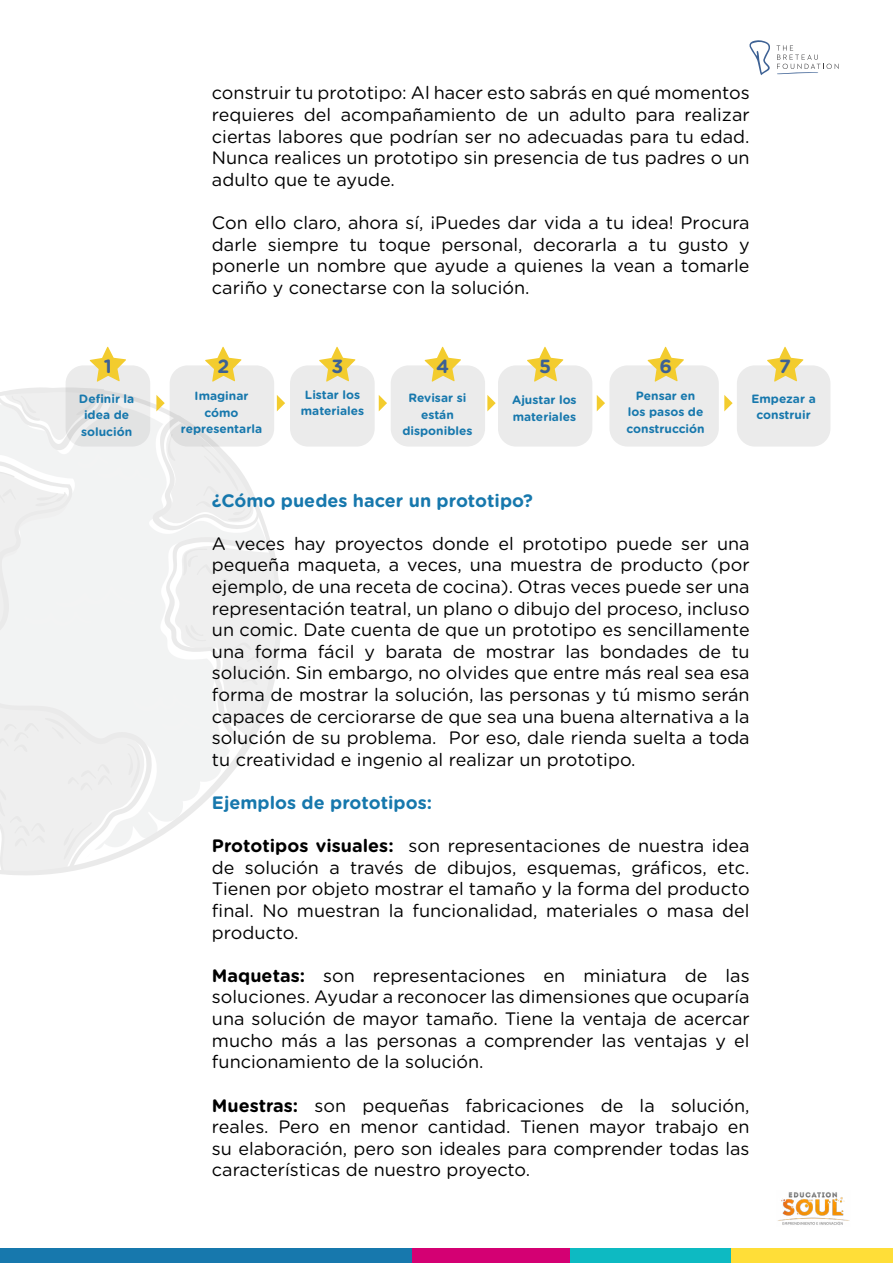
<style>
.page{position:relative;width:893px;height:1263px;background:#fff}
.page>*{position:absolute;margin:0;border:0;box-sizing:border-box;transform-origin:0 0}
.t1{font:700 19.05px "Gotham Rounded";color:#3d6194}
.t2{font:18px/21.6px "Gotham Rounded";color:#000;text-align:justify}
.t3{font:700 18px "Gotham Rounded";color:#1778ad}
.t4{font:700 12px/16.5px "Gotham Rounded";color:#1778ad;text-align:center}
.s1{font-weight:700}
</style>
<div class="page">
<div style="left:290px;top:365px;width:85px;height:82px;background:#ebebeb;border-radius:18px"></div>
<div style="left:391px;top:365px;width:94px;height:82px;background:#ebebeb;border-radius:18px"></div>
<div style="left:498px;top:365px;width:94px;height:82px;background:#ebebeb;border-radius:18px"></div>
<div style="left:609px;top:365px;width:110px;height:82px;background:#ebebeb;border-radius:18px"></div>
<div style="left:737px;top:365px;width:93px;height:82px;background:#ebebeb;border-radius:18px"></div>
<svg style="left:0;top:860px;width:111px;height:15px;fill:#efefef"></svg>
<svg style="left:749px;top:40px;width:90px;height:35px"></svg>
<svg style="left:319px;top:347px;width:37px;height:35px"></svg>
<svg style="left:425px;top:347px;width:36px;height:35px"></svg>
<svg style="left:527px;top:347px;width:36px;height:35px"></svg>
<svg style="left:647px;top:347px;width:37px;height:35px"></svg>
<svg style="left:767px;top:347px;width:36px;height:35px"></svg>
<svg style="left:0;top:347px;width:294px;height:513px"></svg>
<svg style="left:379px;top:395px;width:8px;height:16px"></svg>
<svg style="left:487px;top:395px;width:9px;height:16px"></svg>
<svg style="left:597px;top:395px;width:8px;height:16px"></svg>
<svg style="left:724px;top:395px;width:9px;height:16px"></svg>
<div style="left:0;top:1248px;width:412px;height:15px;background:#1778ad"></div>
<div style="left:412px;top:1248px;width:162px;height:15px;background:#d40073"></div>
<div style="left:570px;top:1248px;width:162px;height:15px;background:#0dbac2"></div>
<div style="left:732px;top:1248px;width:161px;height:15px;background:#ffde38"></div>
<img style="left:778px;top:1192px;width:72px;height:33px">
<p class="t2" style="left:212px;top:81px;width:539px">construir tu prototipo: Al hacer esto sabrás en qué momentos requieres del acompañamiento de un adulto para realizar ciertas labores que podrían ser no adecuadas para tu edad.<br>Nunca realices un prototipo sin presencia de tus padres o un adulto que te ayude.</p>
<p class="t2" style="left:212px;top:211px;width:539px">Con ello claro, ahora sí, ¡Puedes dar vida a tu idea! Procura darle siempre tu toque personal, decorarla a tu gusto y ponerle un nombre que ayude a quienes la vean a tomarle cariño y conectarse con la solución.</p>
<p class="t1" style="left:104px;top:352px;width:10px">1</p>
<p class="t1" style="left:217px;top:352px;width:13px">2</p>
<p class="t1" style="left:331px;top:352px;width:13px">3</p>
<p class="t1" style="left:436px;top:352px;width:15px">4</p>
<p class="t1" style="left:539px;top:352px;width:14px">5</p>
<p class="t1" style="left:659px;top:352px;width:14px">6</p>
<p class="t1" style="left:779px;top:352px;width:13px">7</p>
<p class="t4" style="left:79px;top:390px;width:57px;text-align:left">Definir la idea de solución</p>
<p class="t4" style="left:181px;top:387px;width:83px">Imaginar cómo representarla</p>
<p class="t4" style="left:301px;top:386px;width:65px">Listar los materiales</p>
<p class="t4" style="left:402px;top:389px;width:72px">Revisar si están disponibles</p>
<p class="t4" style="left:512px;top:391px;width:66px;text-align:left">Ajustar los materiales</p>
<p class="t4" style="left:627px;top:387px;width:80px">Pensar en los pasos de construcción</p>
<p class="t4" style="left:751px;top:390px;width:66px">Empezar a construir</p>
<p class="t3" style="left:212px;top:487px;width:323px">¿Cómo puedes hacer un prototipo?</p>
<p class="t2" style="left:212px;top:532px;width:539px">A veces hay proyectos donde el prototipo puede ser una pequeña maqueta, a veces, una muestra de producto (por ejemplo, de una receta de cocina). Otras veces puede ser una representación teatral, un plano o dibujo del proceso, incluso un comic. Date cuenta de que un prototipo es sencillamente una forma fácil y barata de mostrar las bondades de tu solución. Sin embargo, no olvides que entre más real sea esa forma de mostrar la solución, las personas y tú mismo serán capaces de cerciorarse de que sea una buena alternativa a la solución de su problema. Por eso, dale rienda suelta a toda tu creatividad e ingenio al realizar un prototipo.</p>
<p class="t3" style="left:212px;top:789px;width:222px">Ejemplos de prototipos:</p>
<p class="t2" style="left:212px;top:834px;width:539px"><span class="s1">Prototipos visuales:</span> son representaciones de nuestra idea de solución a través de dibujos, esquemas, gráficos, etc.<br>Tienen por objeto mostrar el tamaño y la forma del producto final. No muestran la funcionalidad, materiales o masa del producto.</p>
<p class="t2" style="left:212px;top:964px;width:539px"><span class="s1">Maquetas:</span> son representaciones en miniatura de las soluciones. Ayudar a reconocer las dimensiones que ocuparía una solución de mayor tamaño. Tiene la ventaja de acercar mucho más a las personas a comprender las ventajas y el funcionamiento de la solución.</p>
<p class="t2" style="left:212px;top:1093px;width:539px"><span class="s1">Muestras:</span> son pequeñas fabricaciones de la solución, reales. Pero en menor cantidad. Tienen mayor trabajo en su elaboración, pero son ideales para comprender todas las características de nuestro proyecto.</p>
</div>
